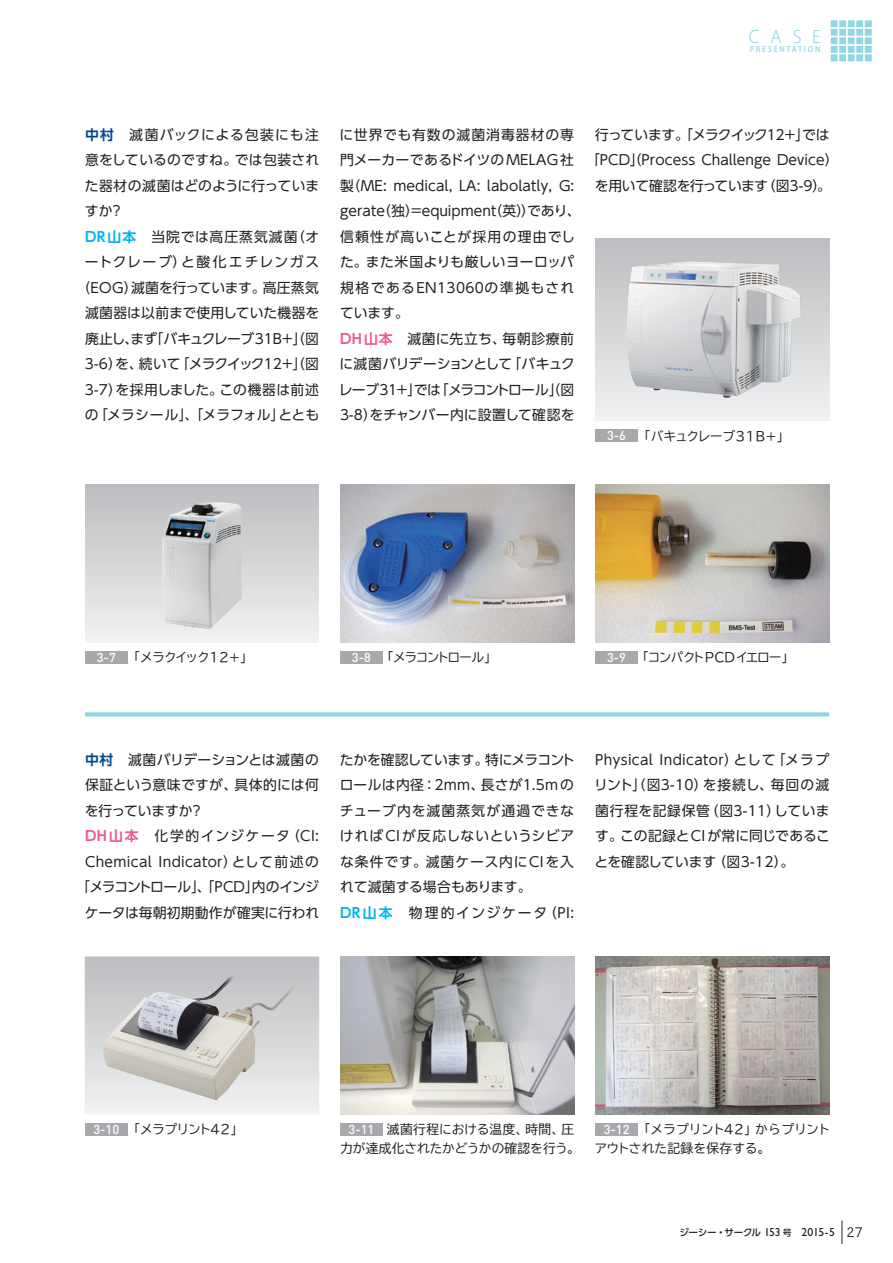
<style>
.page{position:relative;width:893px;height:1263px;background:#fff}
.page>*{position:absolute;margin:0;border:0;box-sizing:border-box;transform-origin:0 0}
.t1{font:300 16.95px "Koz Go Pro";color:#91d6e3}
.t2{font:13.8px/25.5px "UD Shin Go Pr 6 N";letter-spacing:.015em;color:#231f20}
.t3{font:13.8px/25.5px "UD Shin Go Pr 6 N";letter-spacing:.035em;color:#231f20}
.t4{font:13.8px/25.5px "UD Shin Go Pr 6 N";letter-spacing:-.005em;color:#231f20;text-align:center}
.t5{font:13.8px "UD Shin Go Pr 6 N";letter-spacing:-.07em;color:#231f20}
.t6{font:13.8px "UD Shin Go Pr 6 N";letter-spacing:-.025em;color:#231f20}
.t7{font:13.8px "UD Shin Go Pr 6 N";letter-spacing:-.065em;color:#231f20}
.t8{font:13.8px "UD Shin Go Pr 6 N";letter-spacing:.075em;color:#231f20}
.t9{font:13.8px "UD Shin Go Pr 6 N";letter-spacing:.1em;color:#231f20}
.t10{font:13.8px "UD Shin Go Pr 6 N";letter-spacing:.105em;color:#231f20}
.t11{font:13.8px "UD Shin Go Pr 6 N";letter-spacing:.07em;color:#231f20}
.t12{font:13.8px "UD Shin Go Pr 6 N";letter-spacing:-.01em;color:#231f20}
.t13{font:12.75px/19.2px "TBUD Go Std";letter-spacing:-.015em;color:#231f20}
.t14{font:12.75px "TBUD Go Std";letter-spacing:-.065em;color:#231f20}
.t15{font:500 12.75px "DINOT";color:#fff}
.t16{font:12.75px "TBUD Go Std";letter-spacing:-.125em;color:#231f20}
.t17{font:500 9.6px "UD Shin Go Pr 6 N";letter-spacing:-.035em;color:#231f20}
.t18{font:500 7.65px "Koz Go Pro";letter-spacing:.22em;color:#91d6e3}
.s1{font-family:"UD Shin Go Pr 6 N De";font-weight:700;color:#01498e}
.s2{font-family:"UD Shin Go Pr 6 N De";font-weight:700;color:#00b3ef}
.s3{font-family:"UD Shin Go Pr 6 N De";font-weight:700;color:#f05893}
.s4{font-family:"Gill Sans Std";font-weight:400;font-size:11.7px}
.s5{font-size:8.7px}
.s6{font-family:"Copperplate Gothic Std 29 AB";font-weight:400;font-size:13.35px}
</style>
<div class="page">
<img style="left:595px;top:485px;width:234px;height:157px">
<div style="left:85px;top:485px;width:234px;height:157px;background:linear-gradient(to bottom,#bcbdc0,#f1f1f3)"></div>
<img style="left:162px;top:502px;width:80px;height:127px">
<div style="left:595px;top:238px;width:234px;height:183px;background:linear-gradient(to bottom,#bcbdbf,#f1f1f3)"></div>
<img style="left:626px;top:261px;width:175px;height:137px">
<div style="left:340px;top:651px;width:43px;height:12px;background:#a8a9ad"></div>
<div style="left:595px;top:429px;width:43px;height:13px;background:#a8a9ad"></div>
<div style="left:85px;top:651px;width:43px;height:12px;background:#a8a9ad"></div>
<div style="left:595px;top:651px;width:43px;height:12px;background:#a8a9ad"></div>
<img style="left:340px;top:485px;width:234px;height:157px">
<img style="left:595px;top:957px;width:234px;height:157px">
<div style="left:85px;top:957px;width:234px;height:157px;background:linear-gradient(to bottom,#bcbdbf,#f1f1f3)"></div>
<img style="left:103px;top:971px;width:202px;height:129px">
<div style="left:85px;top:957px;width:234px;height:157px;border:1px solid #fff"></div>
<img style="left:340px;top:957px;width:234px;height:157px">
<div style="left:85px;top:1123px;width:43px;height:12px;background:#a8a9ad"></div>
<div style="left:340px;top:1123px;width:43px;height:12px;background:#a8a9ad"></div>
<div style="left:595px;top:1123px;width:43px;height:12px;background:#a8a9ad"></div>
<svg style="left:85px;top:712px;width:744px;height:4px;background:#99d9e5"></svg>
<div style="left:830px;top:20px;width:8px;height:8px;background:#91d6e3"></div>
<div style="left:829px;top:19px;width:10px;height:10px;border:2px solid #fff"></div>
<div style="left:838px;top:20px;width:9px;height:8px;background:#91d6e3"></div>
<div style="left:838px;top:19px;width:10px;height:10px;border:2px solid #fff"></div>
<div style="left:847px;top:20px;width:8px;height:8px;background:#91d6e3"></div>
<div style="left:846px;top:19px;width:10px;height:10px;border:2px solid #fff"></div>
<div style="left:855px;top:20px;width:9px;height:8px;background:#91d6e3"></div>
<div style="left:855px;top:19px;width:10px;height:10px;border:2px solid #fff"></div>
<div style="left:864px;top:20px;width:8px;height:8px;background:#91d6e3"></div>
<div style="left:863px;top:19px;width:10px;height:10px;border:2px solid #fff"></div>
<div style="left:830px;top:28px;width:8px;height:9px;background:#91d6e3"></div>
<div style="left:829px;top:27px;width:10px;height:10px;border:2px solid #fff"></div>
<div style="left:838px;top:28px;width:9px;height:9px;background:#91d6e3"></div>
<div style="left:838px;top:27px;width:10px;height:10px;border:2px solid #fff"></div>
<div style="left:847px;top:28px;width:8px;height:9px;background:#91d6e3"></div>
<div style="left:846px;top:27px;width:10px;height:10px;border:2px solid #fff"></div>
<div style="left:855px;top:28px;width:9px;height:9px;background:#91d6e3"></div>
<div style="left:855px;top:27px;width:10px;height:10px;border:2px solid #fff"></div>
<div style="left:864px;top:28px;width:8px;height:9px;background:#91d6e3"></div>
<div style="left:863px;top:27px;width:10px;height:10px;border:2px solid #fff"></div>
<div style="left:830px;top:37px;width:8px;height:8px;background:#91d6e3"></div>
<div style="left:829px;top:36px;width:10px;height:10px;border:2px solid #fff"></div>
<div style="left:838px;top:37px;width:9px;height:8px;background:#91d6e3"></div>
<div style="left:838px;top:36px;width:10px;height:10px;border:2px solid #fff"></div>
<div style="left:847px;top:37px;width:8px;height:8px;background:#91d6e3"></div>
<div style="left:846px;top:36px;width:10px;height:10px;border:2px solid #fff"></div>
<div style="left:855px;top:37px;width:9px;height:8px;background:#91d6e3"></div>
<div style="left:855px;top:36px;width:10px;height:10px;border:2px solid #fff"></div>
<div style="left:864px;top:37px;width:8px;height:8px;background:#91d6e3"></div>
<div style="left:863px;top:36px;width:10px;height:10px;border:2px solid #fff"></div>
<div style="left:830px;top:45px;width:8px;height:9px;background:#91d6e3"></div>
<div style="left:829px;top:44px;width:10px;height:10px;border:2px solid #fff"></div>
<div style="left:838px;top:45px;width:9px;height:9px;background:#91d6e3"></div>
<div style="left:838px;top:44px;width:10px;height:10px;border:2px solid #fff"></div>
<div style="left:847px;top:45px;width:8px;height:9px;background:#91d6e3"></div>
<div style="left:846px;top:44px;width:10px;height:10px;border:2px solid #fff"></div>
<div style="left:855px;top:45px;width:9px;height:9px;background:#91d6e3"></div>
<div style="left:855px;top:44px;width:10px;height:10px;border:2px solid #fff"></div>
<div style="left:864px;top:45px;width:8px;height:9px;background:#91d6e3"></div>
<div style="left:863px;top:44px;width:10px;height:10px;border:2px solid #fff"></div>
<div style="left:830px;top:54px;width:8px;height:8px;background:#91d6e3"></div>
<div style="left:829px;top:53px;width:10px;height:10px;border:2px solid #fff"></div>
<div style="left:838px;top:54px;width:9px;height:8px;background:#91d6e3"></div>
<div style="left:838px;top:53px;width:10px;height:10px;border:2px solid #fff"></div>
<div style="left:847px;top:54px;width:8px;height:8px;background:#91d6e3"></div>
<div style="left:846px;top:53px;width:10px;height:10px;border:2px solid #fff"></div>
<div style="left:855px;top:54px;width:9px;height:8px;background:#91d6e3"></div>
<div style="left:855px;top:53px;width:10px;height:10px;border:2px solid #fff"></div>
<div style="left:864px;top:54px;width:8px;height:8px;background:#91d6e3"></div>
<div style="left:863px;top:53px;width:10px;height:10px;border:2px solid #fff"></div>
<svg style="left:842px;top:1220px;width:1px;height:24px"></svg>
<p class="t1" style="left:749px;top:26px;width:74px">CASE</p>
<p class="t18" style="left:750px;top:45px;width:72px">PRESENTATION</p>
<p class="t11" style="left:85px;top:123px;width:235px"><span class="s1">中村</span> 滅菌バックによる包装にも注</p>
<p class="t2" style="left:85px;top:147px;width:236px">意をしているのですね。では包装され</p>
<p class="t2" style="left:85px;top:172px;width:236px">た器材の滅菌はどのように行っていま</p>
<p class="t2" style="left:85px;top:198px;width:40px">すか？</p>
<p class="t8" style="left:85px;top:225px;width:236px"><span class="s2">DR山本　</span>当院では高圧蒸気滅菌（オ</p>
<p class="t10" style="left:85px;top:251px;width:236px">ートクレーブ）と酸化エチレンガス</p>
<p class="t4" style="left:77px;top:274px;width:244px">（EOG）滅菌を行っています。高圧蒸気</p>
<p class="t2" style="left:85px;top:300px;width:236px">滅菌器は以前まで使用していた機器を</p>
<p class="t6" style="left:85px;top:327px;width:236px">廃止し、まず「バキュクレーブ31B+」（図</p>
<p class="t5" style="left:85px;top:353px;width:236px">3-6）を、続いて「メラクイック12+」（図</p>
<p class="t2" style="left:85px;top:376px;width:235px">3-7）を採用しました。この機器は前述</p>
<p class="t2" style="left:85px;top:402px;width:236px">の「メラシール」、「メラフォル」ととも</p>
<p class="t2" style="left:339px;top:121px;width:243px">に世界でも有数の滅菌消毒器材の専門メーカーであるドイツのMELAG社製（ME: medical, LA: labolatly, G: gerate（独）=equipment（英））であり、信頼性が高いことが採用の理由でした。また米国よりも厳しいヨーロッパ規格であるEN13060の準拠もされています。<br><span class="s3">DH山本</span> 滅菌に先立ち、毎朝診療前に滅菌バリデーションとして「バキュクレーブ31+」では「メラコントロール」（図<br>3-8）をチャンバー内に設置して確認を</p>
<p class="t4" style="left:586px;top:121px;width:254px">行っています。「メラクイック12+」では「PCD」（Process Challenge Device）を用いて確認を行っています（図3-9）。</p>
<p class="t15" style="left:607px;top:427px;width:21px">3-6</p>
<p class="t13" style="left:638px;top:426px;width:153px">「バキュクレーブ31B+」</p>
<p class="t14" style="left:127px;top:647px;width:127px">「メラクイック12+」</p>
<p class="t15" style="left:352px;top:648px;width:21px">3-8</p>
<p class="t14" style="left:636px;top:647px;width:159px">「コンパクトPCDイエロー」</p>
<p class="t16" style="left:381px;top:647px;width:118px">「メラコントロール」</p>
<p class="t15" style="left:97px;top:648px;width:21px">3-7</p>
<p class="t15" style="left:607px;top:648px;width:21px">3-9</p>
<p class="t2" style="left:85px;top:746px;width:235px"><span class="s1">中村</span> 滅菌バリデーションとは滅菌の</p>
<p class="t2" style="left:85px;top:772px;width:235px">保証という意味ですが、具体的には何</p>
<p class="t12" style="left:85px;top:799px;width:120px">を行っていますか？</p>
<p class="t9" style="left:85px;top:825px;width:235px"><span class="s3">DH山本</span> 化学的インジケータ（CI:</p>
<p class="t2" style="left:85px;top:848px;width:235px">Chemical Indicator）として前述の</p>
<p class="t7" style="left:76px;top:876px;width:244px">「メラコントロール」、「PCD」内のインジ</p>
<p class="t2" style="left:85px;top:899px;width:236px">ケータは毎朝初期動作が確実に行われ</p>
<p class="t3" style="left:340px;top:746px;width:237px">たかを確認しています。特にメラコントロールは内径：2mm、長さが1.5mのチューブ内を滅菌蒸気が通過できなければCIが反応しないというシビアな条件です。滅菌ケース内にCIを入れて滅菌する場合もあります。<br><span class="s2">DR山本　</span>物理的インジケータ（PI:</p>
<p class="t2" style="left:594px;top:746px;width:237px;text-align:justify">Physical Indicator）として「メラプリント」（図3-10）を接続し、毎回の滅菌行程を記録保管（図3-11）しています。この記録とCIが常に同じであることを確認しています（図3-12）。</p>
<p class="t14" style="left:127px;top:1118px;width:117px">「メラプリント42」</p>
<p class="t13" style="left:340px;top:1119px;width:241px;text-indent:47px">滅菌行程における温度、時間、圧力が達成化されたかどうかの確認を行う。</p>
<p class="t13" style="left:594px;top:1119px;width:238px;text-indent:43px">「メラプリント42」からプリントアウトされた記録を保存する。</p>
<p class="t15" style="left:93px;top:1120px;width:27px">3-10</p>
<p class="t15" style="left:349px;top:1120px;width:27px">3-11</p>
<p class="t15" style="left:604px;top:1120px;width:27px">3-12</p>
<p class="t17" style="left:679px;top:1225px;width:185px">ジーシー・サークル <span class="s4">153</span> <span class="s5">号</span> <span class="s4">2015-5</span> <span class="s6">27</span></p>
</div>
